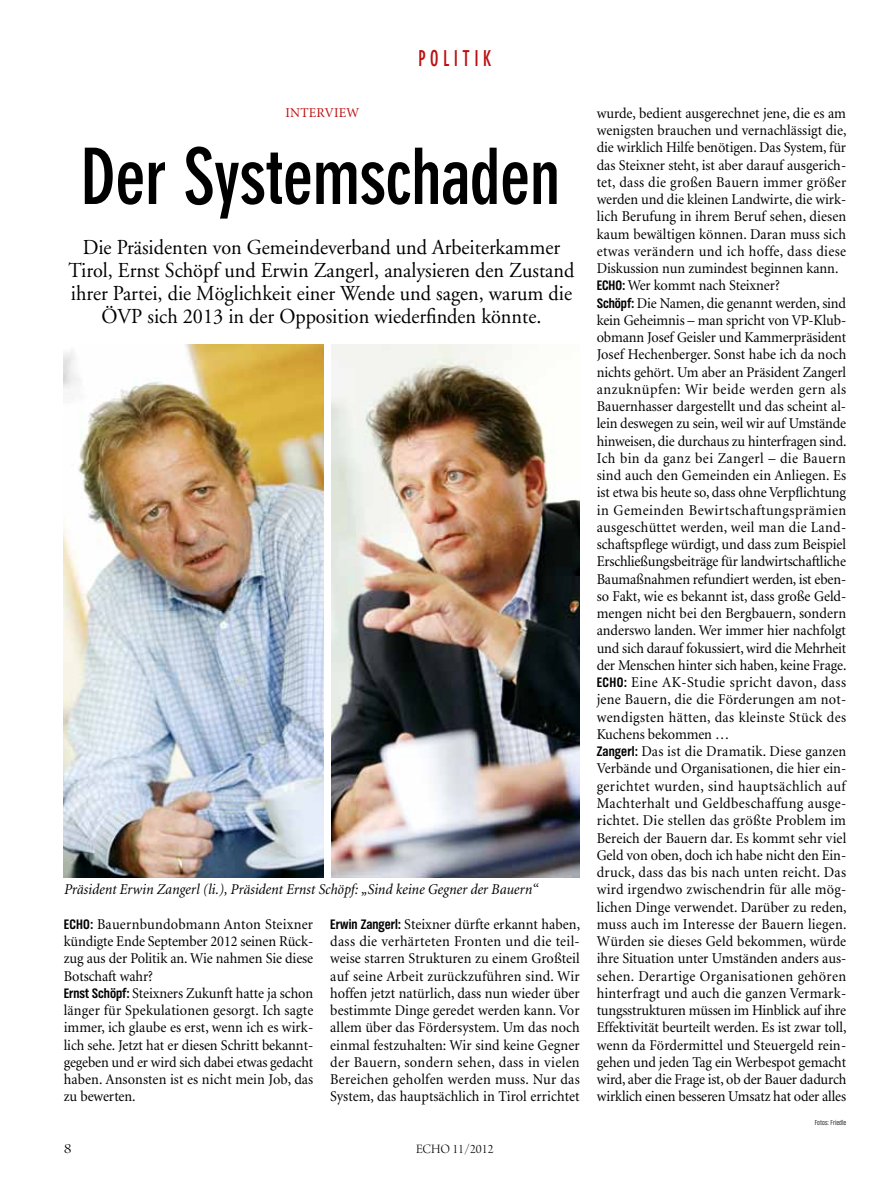
<style>
.page{position:relative;width:893px;height:1191px;background:#fff}
.page>*{position:absolute;margin:0;border:0;box-sizing:border-box;transform-origin:0 0}
.t1{font:700 condensed 76.5px "DIN Neuzeit Grotesk";letter-spacing:-.015em;color:#000}
.t2{font:700 condensed 21.6px "DIN Neuzeit Grotesk";letter-spacing:.25em;color:#bd1011;scale:.83 1}
.t3{font:21.3px/23.2px "Adobe Garamond";color:#000;text-align:center;scale:.95 1}
.t4{font:15px/17.2px "Minion";color:#000;scale:.95 1}
.t5{font:italic 15px "Minion";color:#000;scale:.95 1}
.t6{font:15px "Arno Pro Light Display";color:#000;scale:1.2 1}
.t7{font:13.5px "Arno Pro Light Display";color:#000}
.t8{font:13.5px "Minion";color:#bd1011}
.t9{font:300 7.5px "TV Nord Cond EF";color:#000}
.s1{font-family:"TV Nord Cond EF";font-weight:700;font-size:14.25px}
</style>
<div class="page">
<img style="left:64px;top:344px;width:259px;height:533px">
<img style="left:332px;top:344px;width:248px;height:533px">
<p class="t8" style="left:285px;top:106px;width:10px">interview</p>
<h2 class="t2" style="left:418px;top:46px;width:90px">politik</h2>
<h1 class="t1" style="left:81px;top:132px;width:482px">Der Systemschaden</h1>
<p class="t3" style="left:69px;top:236px;width:534px">Die Präsidenten von Gemeindeverband und Arbeiterkammer Tirol, Ernst Schöpf und Erwin Zangerl, analysieren den Zustand ihrer Partei, die Möglichkeit einer Wende und sagen, warum die ÖVP sich 2013 in der Opposition wiederfinden könnte.</p>
<p class="t5" style="left:64px;top:882px;width:501px">Präsident Erwin Zangerl (li.), Präsident Ernst Schöpf: „Sind keine Gegner der Bauern“</p>
<p class="t4" style="left:64px;top:916px;width:264px"><span class="s1">ECHO:</span> Bauernbundobmann Anton Steixner kündigte Ende September 2012 seinen Rück&shy;zug aus der Politik an. Wie nahmen Sie diese Botschaft wahr?<br><span class="s1">Ernst Schöpf:</span> Steixners Zukunft hatte ja schon länger für Spekulationen gesorgt. Ich sagte immer, ich glaube es erst, wenn ich es wirk&shy;lich sehe. Jetzt hat er diesen Schritt bekannt&shy;gegeben und er wird sich dabei etwas gedacht haben. Ansonsten ist es nicht mein Job, das zu bewerten.</p>
<p class="t4" style="left:330px;top:916px;width:264px;text-align:justify"><span class="s1">Erwin Zangerl:</span> Steixner dürfte erkannt haben, dass die verhärteten Fronten und die teil&shy;weise starren Strukturen zu einem Großteil auf seine Arbeit zurückzuführen sind. Wir hoffen jetzt natürlich, dass nun wieder über bestimmte Dinge geredet werden kann. Vor allem über das Fördersystem. Um das noch einmal festzuhalten: Wir sind keine Gegner der Bauern, sondern sehen, dass in vielen Bereichen geholfen werden muss. Nur das System, das hauptsächlich in Tirol errichtet</p>
<p class="t6" style="left:64px;top:1140px;width:8px">8</p>
<p class="t7" style="left:416px;top:1141px;width:79px">ECHO 11/2012</p>
<p class="t4" style="left:597px;top:105px;width:265px">wurde, bedient ausgerechnet jene, die es am wenigsten brauchen und vernachlässigt die, die wirklich Hilfe benötigen. Das System, für das Steixner steht, ist aber darauf ausgerich&shy;tet, dass die großen Bauern immer größer werden und die kleinen Landwirte, die wirk&shy;lich Berufung in ihrem Beruf sehen, diesen kaum bewältigen können. Daran muss sich etwas verändern und ich hoffe, dass diese Diskussion nun zumindest beginnen kann.<br><span class="s1">ECHO:</span> Wer kommt nach Steixner?<br><span class="s1">Schöpf:</span> Die Namen, die genannt werden, sind kein Geheimnis – man spricht von VP-Klub&shy;obmann Josef Geisler und Kammerpräsident Josef Hechenberger. Sonst habe ich da noch nichts gehört. Um aber an Präsident Zangerl anzuknüpfen: Wir beide werden gern als Bauernhasser dargestellt und das scheint al&shy;lein deswegen zu sein, weil wir auf Umstände hinweisen, die durchaus zu hinterfragen sind.<br>Ich bin da ganz bei Zangerl – die Bauern sind auch den Gemeinden ein Anliegen. Es ist etwa bis heute so, dass ohne Verpflichtung in Gemeinden Bewirtschaftungsprämien ausgeschüttet werden, weil man die Land&shy;schaftspflege würdigt, und dass zum Beispiel Erschließungsbeiträge für landwirtschaftliche Baumaßnahmen refundiert werden, ist eben&shy;so Fakt, wie es bekannt ist, dass große Geld&shy;mengen nicht bei den Bergbauern, sondern anderswo landen. Wer immer hier nachfolgt und sich darauf fokussiert, wird die Mehrheit der Menschen hinter sich haben, keine Frage.<br><span class="s1">ECHO:</span> Eine AK-Studie spricht davon, dass jene Bauern, die die Förderungen am not&shy;wendigsten hätten, das kleinste Stück des Kuchens bekommen …<br><span class="s1">Zangerl:</span> Das ist die Dramatik. Diese ganzen Verbände und Organisationen, die hier ein&shy;gerichtet wurden, sind hauptsächlich auf Machterhalt und Geldbeschaffung ausge&shy;richtet. Die stellen das größte Problem im Bereich der Bauern dar. Es kommt sehr viel Geld von oben, doch ich habe nicht den Ein&shy;druck, dass das bis nach unten reicht. Das wird irgendwo zwischendrin für alle mög&shy;lichen Dinge verwendet. Darüber zu reden, muss auch im Interesse der Bauern liegen.<br>Würden sie dieses Geld bekommen, würde ihre Situation unter Umständen anders aus&shy;sehen. Derartige Organisationen gehören hinterfragt und auch die ganzen Vermark&shy;tungsstrukturen müssen im Hinblick auf ihre Effektivität beurteilt werden. Es ist zwar toll, wenn da Fördermittel und Steuergeld rein&shy;gehen und jeden Tag ein Werbespot gemacht wird, aber die Frage ist, ob der Bauer dadurch wirklich einen besseren Umsatz hat oder alles</p>
<p class="t9" style="left:815px;top:1118px;width:33px">Fotos: Friedle</p>
</div>
